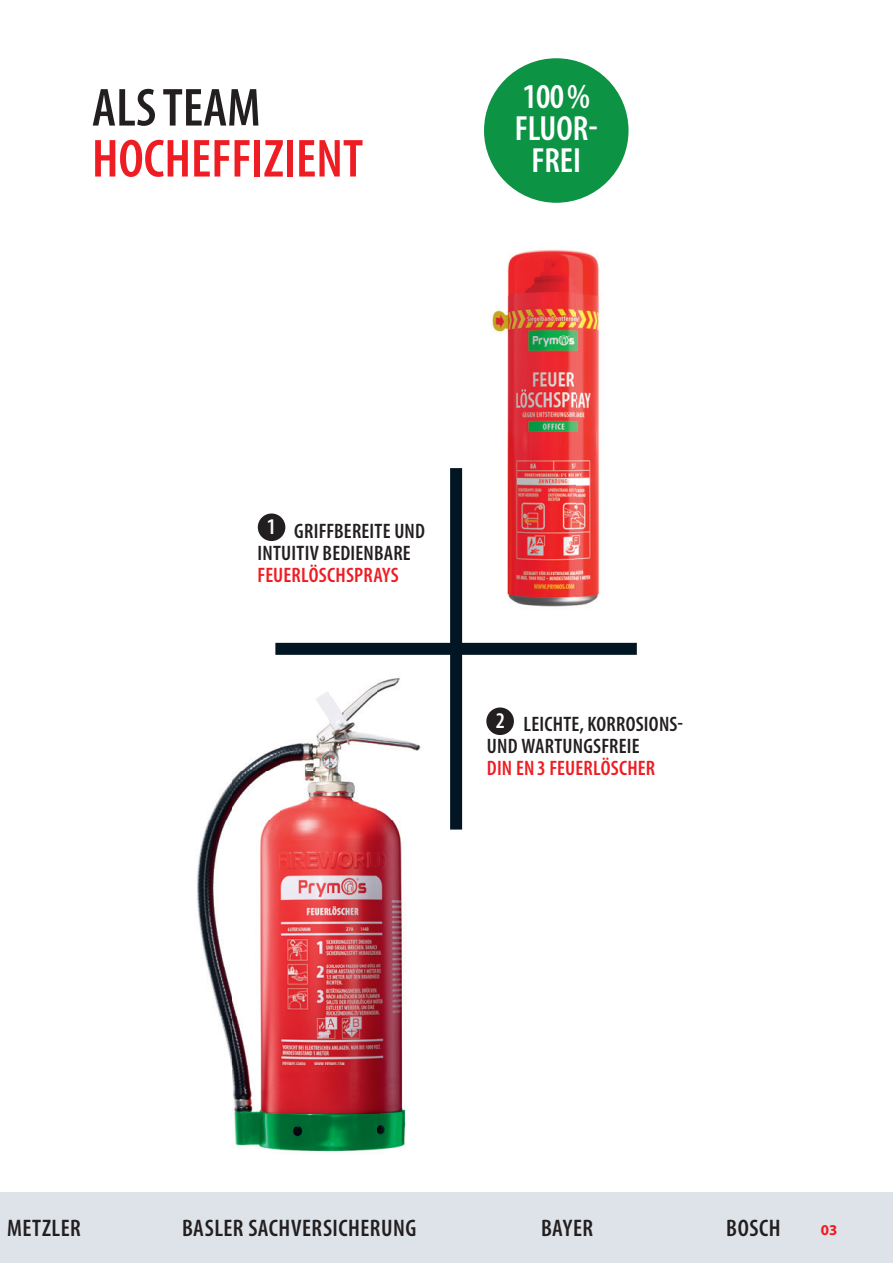
<style>
.page{position:relative;width:893px;height:1263px;background:#fff}
.page>*{position:absolute;margin:0;border:0;box-sizing:border-box;transform-origin:0 0}
.t1{font:600 condensed 54px "Myriad Pro";color:#ee1d23}
.t2{font:600 condensed 54px "Myriad Pro";color:#231f20}
.t3{font:600 condensed 35.1px/32.1px "Myriad Pro";color:#fff;text-align:center}
.t4{font:600 condensed 24px "Myriad Pro";letter-spacing:.02em;color:#231f20}
.t5{font:600 condensed 22.5px "Myriad Pro";color:#fff}
.t6{font:600 condensed 21px/21.8px "Myriad Pro";letter-spacing:.01em;color:#231f20}
.t7{font:600 condensed 21px "Myriad Pro";letter-spacing:.01em;color:#ee1d23}
.t8{font:700 15px "Myriad Pro";color:#ee1d23}
.s1{font-size:22.5px;color:#fff}
</style>
<div class="page">
<div style="left:450px;top:468px;width:12px;height:361px;background:#011622"></div>
<div style="left:275px;top:643px;width:362px;height:12px;background:#011622"></div>
<div style="left:258px;top:513px;width:27px;height:28px;background:#231f20;border-radius:50%"></div>
<div style="left:486px;top:707px;width:28px;height:28px;background:#231f20;border-radius:50%"></div>
<img style="left:491px;top:249px;width:109px;height:358px">
<img style="left:197px;top:678px;width:224px;height:474px">
<div style="left:484px;top:58px;width:144px;height:145px;background:#0d9344;border-radius:50%"></div>
<div style="left:0;top:1192px;width:893px;height:71px;background:#dde3e8"></div>
<h1 class="t2" style="left:92px;top:74px;width:170px">ALS TEAM</h1>
<h1 class="t1" style="left:92px;top:125px;width:273px">HOCHEFFIZIENT</h1>
<h2 class="t3" style="left:515px;top:80px;width:85px">100 %<br>FLUOR-<br>FREI</h2>
<p class="t5" style="left:267px;top:513px;width:11px">1</p>
<p class="t6" style="left:258px;top:520px;width:169px;text-indent:37px">GRIFFBEREITE UND<br>INTUITIV BEDIENBARE</p>
<p class="t7" style="left:258px;top:562px;width:143px">FEUERLÖSCHSPRAYS</p>
<p class="t6" style="left:487px;top:713px;width:198px;text-indent:9px"><span class="s1">2</span> LEICHTE, KORROSIONS-<br>UND WARTUNGSFREIE</p>
<p class="t7" style="left:487px;top:755px;width:170px">DIN EN 3 FEUERLÖSCHER</p>
<p class="t4" style="left:7px;top:1213px;width:75px">METZLER</p>
<p class="t4" style="left:182px;top:1213px;width:236px">BASLER SACHVERSICHERUNG</p>
<p class="t4" style="left:541px;top:1213px;width:54px">BAYER</p>
<p class="t4" style="left:726px;top:1213px;width:56px">BOSCH</p>
<p class="t8" style="left:821px;top:1220px;width:18px">03</p>
</div>
